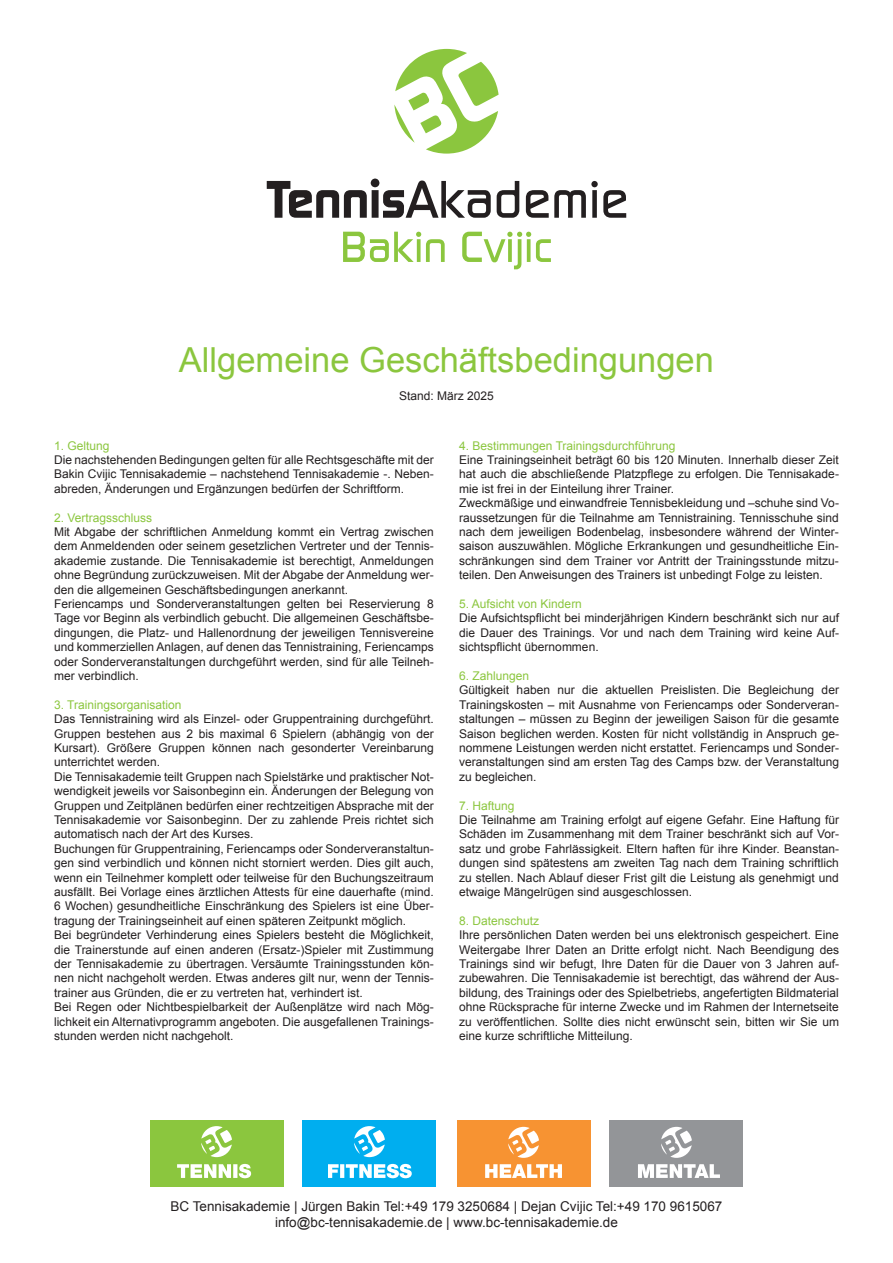
<style>
.page{position:relative;width:893px;height:1263px;background:#fff}
.page>*{position:absolute;margin:0;border:0;box-sizing:border-box;transform-origin:0 0}
.t1{font:34.5px "Arial";color:#8bc63e}
.t2{font:13.5px/16.2px "Arial";color:#231f20;text-align:center}
.t3{font:12px/14.4px "Arial";color:#231f20;text-align:justify}
.t4{font:12px "Arial";color:#8bc63e}
</style>
<div class="page">
<svg style="left:343px;top:232px;width:208px;height:37px"></svg>
<svg style="left:267px;top:179px;width:359px;height:39px"></svg>
<svg style="left:394px;top:49px;width:105px;height:105px"></svg>
<div style="left:150px;top:1120px;width:133px;height:66px;background:#8bc63e"></div>
<div style="left:303px;top:1120px;width:133px;height:66px;background:#00aeef"></div>
<svg style="left:177px;top:1164px;width:74px;height:14px"></svg>
<svg style="left:328px;top:1164px;width:84px;height:14px"></svg>
<svg style="left:201px;top:1126px;width:31px;height:31px"></svg>
<svg style="left:354px;top:1126px;width:31px;height:31px"></svg>
<div style="left:457px;top:1120px;width:133px;height:66px;background:#f79332"></div>
<div style="left:610px;top:1120px;width:133px;height:66px;background:#939598"></div>
<svg style="left:485px;top:1164px;width:77px;height:14px"></svg>
<svg style="left:508px;top:1127px;width:31px;height:31px"></svg>
<svg style="left:661px;top:1127px;width:31px;height:31px"></svg>
<svg style="left:638px;top:1164px;width:82px;height:14px"></svg>
<h1 class="t1" style="left:179px;top:337px;width:537px">Allgemeine Geschäftsbedingungen</h1>
<p class="t3" style="left:399px;top:389px;width:96px">Stand: März 2025</p>
<p class="t4" style="left:54px;top:437px;width:57px">1. Geltung</p>
<p class="t3" style="left:54px;top:453px;width:381px">Die nachstehenden Bedingungen gelten für alle Rechtsgeschäfte mit der Bakin Cvijic Tennisakademie – nachstehend Tennisakademie -. Neben&shy;abreden, Änderungen und Ergänzungen bedürfen der Schriftform.</p>
<p class="t4" style="left:54px;top:509px;width:100px">2. Vertragsschluss</p>
<p class="t3" style="left:54px;top:525px;width:381px;text-align:left">Mit Abgabe der schriftlichen Anmeldung kommt ein Vertrag zwischen dem Anmeldenden oder seinem gesetzlichen Vertreter und der Tennis&shy;akademie zustande. Die Tennisakademie ist berechtigt, Anmeldungen ohne Begründung zurückzuweisen. Mit der Abgabe der Anmeldung wer&shy;den die allgemeinen Geschäftsbedingungen anerkannt.<br>Feriencamps und Sonderveranstaltungen gelten bei Reservierung 8<br>Tage vor Beginn als verbindlich gebucht. Die allgemeinen Geschäftsbe&shy;dingungen, die Platz- und Hallenordnung der jeweiligen Tennisvereine und kommerziellen Anlagen, auf denen das Tennistraining, Feriencamps oder Sonderveranstaltungen durchgeführt werden, sind für alle Teilneh&shy;mer verbindlich.</p>
<p class="t4" style="left:54px;top:697px;width:129px">3. Trainingsorganisation</p>
<p class="t3" style="left:54px;top:712px;width:381px;text-align:left">Das Tennistraining wird als Einzel- oder Gruppentraining durchgeführt.<br>Gruppen bestehen aus 2 bis maximal 6 Spielern (abhängig von der Kursart). Größere Gruppen können nach gesonderter Vereinbarung unterrichtet werden.<br>Die Tennisakademie teilt Gruppen nach Spielstärke und praktischer Not&shy;wendigkeit jeweils vor Saisonbeginn ein. Änderungen der Belegung von Gruppen und Zeitplänen bedürfen einer rechtzeitigen Absprache mit der Tennisakademie vor Saisonbeginn. Der zu zahlende Preis richtet sich automatisch nach der Art des Kurses.<br>Buchungen für Gruppentraining, Feriencamps oder Sonderveranstaltun&shy;gen sind verbindlich und können nicht storniert werden. Dies gilt auch, wenn ein Teilnehmer komplett oder teilweise für den Buchungszeitraum ausfällt. Bei Vorlage eines ärztlichen Attests für eine dauerhafte (mind.<br>6 Wochen) gesundheitliche Einschränkung des Spielers ist eine Über&shy;tragung der Trainingseinheit auf einen späteren Zeitpunkt möglich.<br>Bei begründeter Verhinderung eines Spielers besteht die Möglichkeit, die Trainerstunde auf einen anderen (Ersatz-)Spieler mit Zustimmung der Tennisakademie zu übertragen. Versäumte Trainingsstunden kön&shy;nen nicht nachgeholt werden. Etwas anderes gilt nur, wenn der Tennis&shy;trainer aus Gründen, die er zu vertreten hat, verhindert ist.<br>Bei Regen oder Nichtbespielbarkeit der Außenplätze wird nach Mög&shy;lichkeit ein Alternativprogramm angeboten. Die ausgefallenen Trainings&shy;stunden werden nicht nachgeholt.</p>
<p class="t4" style="left:459px;top:437px;width:218px">4. Bestimmungen Trainingsdurchführung</p>
<p class="t3" style="left:459px;top:453px;width:381px;text-align:left">Eine Trainingseinheit beträgt 60 bis 120 Minuten. Innerhalb dieser Zeit hat auch die abschließende Platzpflege zu erfolgen. Die Tennisakade&shy;mie ist frei in der Einteilung ihrer Trainer.<br>Zweckmäßige und einwandfreie Tennisbekleidung und –schuhe sind Vo&shy;raussetzungen für die Teilnahme am Tennistraining. Tennisschuhe sind nach dem jeweiligen Bodenbelag, insbesondere während der Winter&shy;saison auszuwählen. Mögliche Erkrankungen und gesundheitliche Ein&shy;schränkungen sind dem Trainer vor Antritt der Trainingsstunde mitzu&shy;teilen. Den Anweisungen des Trainers ist unbedingt Folge zu leisten.</p>
<p class="t4" style="left:459px;top:596px;width:124px">5. Aufsicht von Kindern</p>
<p class="t3" style="left:459px;top:611px;width:381px">Die Aufsichtspflicht bei minderjährigen Kindern beschränkt sich nur auf die Dauer des Trainings. Vor und nach dem Training wird keine Auf&shy;sichtspflicht übernommen.</p>
<p class="t4" style="left:459px;top:668px;width:72px">6. Zahlungen</p>
<p class="t3" style="left:459px;top:683px;width:381px">Gültigkeit haben nur die aktuellen Preislisten. Die Begleichung der Trainingskosten – mit Ausnahme von Feriencamps oder Sonderveran&shy;staltungen – müssen zu Beginn der jeweiligen Saison für die gesamte Saison beglichen werden. Kosten für nicht vollständig in Anspruch ge&shy;nommene Leistungen werden nicht erstattet. Feriencamps und Sonder&shy;veranstaltungen sind am ersten Tag des Camps bzw. der Veranstaltung zu begleichen.</p>
<p class="t4" style="left:459px;top:797px;width:57px">7. Haftung</p>
<p class="t3" style="left:459px;top:813px;width:381px">Die Teilnahme am Training erfolgt auf eigene Gefahr. Eine Haftung für Schäden im Zusammenhang mit dem Trainer beschränkt sich auf Vor&shy;satz und grobe Fahrlässigkeit. Eltern haften für ihre Kinder. Beanstan&shy;dungen sind spätestens am zweiten Tag nach dem Training schriftlich zu stellen. Nach Ablauf dieser Frist gilt die Leistung als genehmigt und etwaige Mängelrügen sind ausgeschlossen.</p>
<p class="t4" style="left:459px;top:913px;width:82px">8. Datenschutz</p>
<p class="t3" style="left:459px;top:928px;width:381px">Ihre persönlichen Daten werden bei uns elektronisch gespeichert. Eine Weitergabe Ihrer Daten an Dritte erfolgt nicht. Nach Beendigung des Trainings sind wir befugt, Ihre Daten für die Dauer von 3 Jahren auf&shy;zubewahren. Die Tennisakademie ist berechtigt, das während der Aus&shy;bildung, des Trainings oder des Spielbetriebs, angefertigten Bildmaterial ohne Rücksprache für interne Zwecke und im Rahmen der Internetseite zu veröffentlichen. Sollte dies nicht erwünscht sein, bitten wir Sie um eine kurze schriftliche Mitteilung.</p>
<p class="t2" style="left:171px;top:1198px;width:553px">BC Tennisakademie | Jürgen Bakin Tel:+49 179 3250684 | Dejan Cvijic Tel:+49 170 9615067 info@bc-tennisakademie.de | www.bc-tennisakademie.de</p>
</div>
